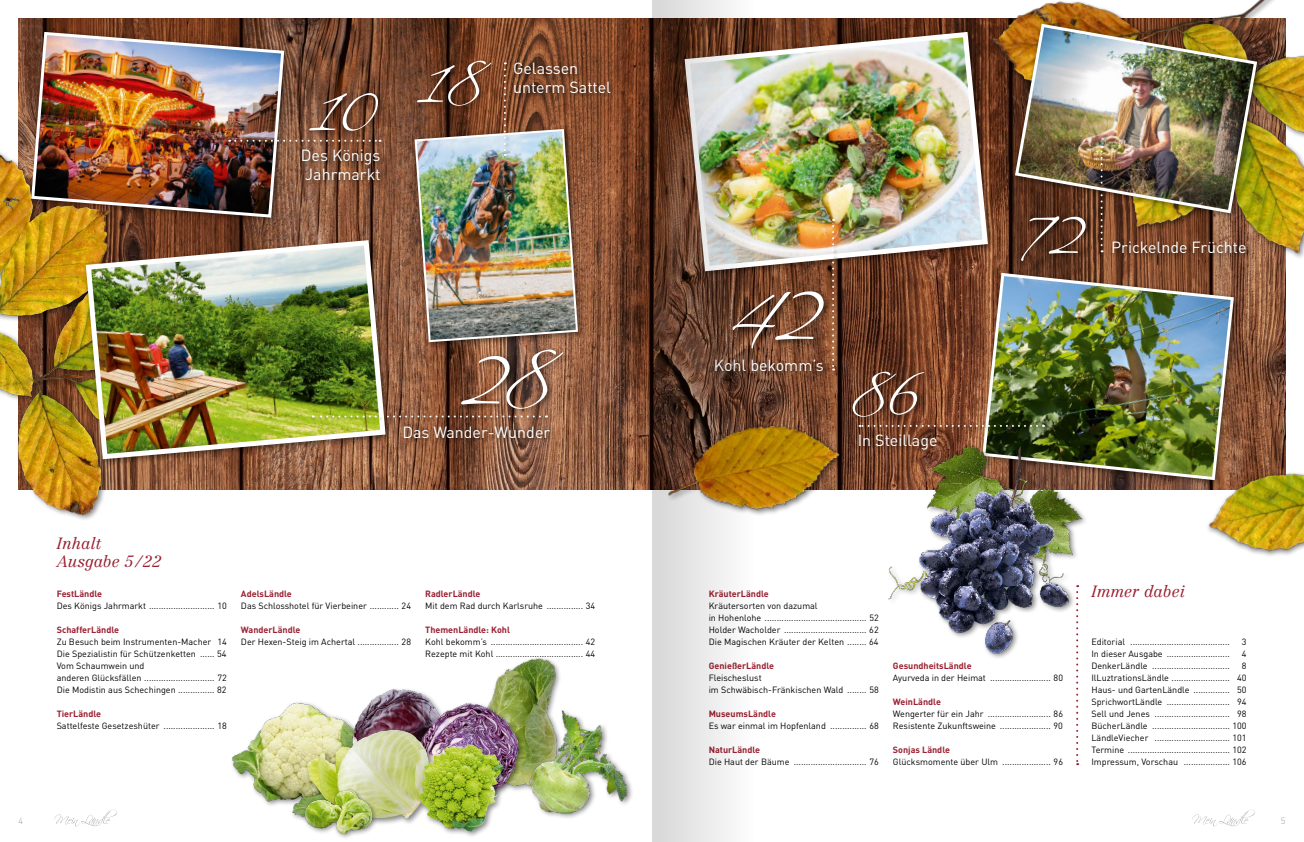
<style>
.page{position:relative;width:1304px;height:842px;background:#fff}
.page>*{position:absolute;margin:0;border:0;box-sizing:border-box;transform-origin:0 0}
.t1{font:92px "Scriptina Pro";color:#fff}
.t2{font:70px "Scriptina Pro";color:#fff}
.t3{font:16px/19.2px "FFDIN";color:#fff}
.t4{font:italic 300 16px/18px "Centennial";color:#9a2031}
.t5{font:9px/12px "FFDIN";color:#000}
.t6{font:700 9px "FFDIN";color:#9a2031}
.t7{font:300 9px "FFDIN";color:#9c9d9d}
</style>
<div class="page">
<img style="left:232px;top:702px;width:107px;height:119px">
<img style="left:18px;top:18px;width:1268px;height:471px">
<img style="left:0;top:125px;width:230px;height:395px">
<img style="left:973px;top:0;width:331px;height:289px">
<img style="left:1190px;top:461px;width:114px;height:95px">
<div style="left:82px;top:237px;width:311px;height:230px;background:#000;opacity:.5"></div>
<img style="left:83px;top:237px;width:305px;height:225px">
<div style="left:28px;top:28px;width:264px;height:197px;background:#000;opacity:.5"></div>
<img style="left:30px;top:30px;width:256px;height:189px">
<div style="left:411px;top:125px;width:175px;height:225px;background:#000;opacity:.5"></div>
<div style="left:1018px;top:213px;width:76px;height:56px;background:#000;opacity:.75"></div>
<svg style="left:1076px;top:681px;width:2px;height:84px"></svg>
<div style="left:1011px;top:20px;width:254px;height:201px;background:#000;opacity:.5"></div>
<img style="left:1013px;top:22px;width:246px;height:193px">
<div style="left:979px;top:269px;width:263px;height:219px;background:#000;opacity:.5"></div>
<img style="left:981px;top:271px;width:255px;height:211px">
<div style="left:681px;top:28px;width:315px;height:251px;background:#000;opacity:.5"></div>
<img style="left:802px;top:29px;width:189px;height:245px">
<div style="left:711px;top:356px;width:119px;height:23px;background:#000;opacity:.75"></div>
<div style="left:729px;top:287px;width:103px;height:69px;background:#000;opacity:.75"></div>
<div style="left:831px;top:218px;width:8px;height:157px;background:#000;opacity:.43"></div>
<svg style="left:832px;top:219px;width:2px;height:152px"></svg>
<div style="left:1100px;top:145px;width:7px;height:112px;background:#000;opacity:.43"></div>
<svg style="left:1101px;top:146px;width:2px;height:106px"></svg>
<div style="left:858px;top:424px;width:191px;height:8px;background:#000;opacity:.43"></div>
<svg style="left:859px;top:425px;width:14px;height:2px"></svg>
<div style="left:855px;top:431px;width:89px;height:26px;background:#000;opacity:.75"></div>
<div style="left:849px;top:368px;width:83px;height:57px;background:#000;opacity:.75"></div>
<div style="left:299px;top:145px;width:88px;height:43px;background:#000;opacity:.75"></div>
<div style="left:457px;top:346px;width:114px;height:71px;background:#000;opacity:.75"></div>
<div style="left:400px;top:422px;width:157px;height:24px;background:#000;opacity:.75"></div>
<div style="left:510px;top:59px;width:108px;height:42px;background:#000;opacity:.75"></div>
<div style="left:306px;top:89px;width:80px;height:50px;background:#000;opacity:.75"></div>
<div style="left:413px;top:57px;width:86px;height:57px;background:#000;opacity:.75"></div>
<div style="left:311px;top:415px;width:241px;height:7px;background:#000;opacity:.43"></div>
<svg style="left:313px;top:415px;width:227px;height:2px"></svg>
<img style="left:413px;top:62px;width:166px;height:281px">
<div style="left:227px;top:139px;width:158px;height:8px;background:#000;opacity:.43"></div>
<svg style="left:229px;top:140px;width:152px;height:2px"></svg>
<img style="left:802px;top:412px;width:49px;height:89px">
<img style="left:873px;top:422px;width:230px;height:256px">
<img style="left:495px;top:658px;width:65px;height:40px">
<img style="left:339px;top:686px;width:191px;height:55px">
<img style="left:502px;top:698px;width:130px;height:120px">
<div style="left:304px;top:726px;width:132px;height:99px;background:#000;opacity:.5"></div>
<img style="left:307px;top:729px;width:122px;height:90px">
<div style="left:415px;top:741px;width:95px;height:98px;background:#000;opacity:.5"></div>
<img style="left:432px;top:744px;width:38px;height:19px">
<div style="left:303px;top:787px;width:76px;height:53px;background:#000;opacity:.5"></div>
<img style="left:305px;top:786px;width:68px;height:53px">
<svg style="left:1192px;top:810px;width:63px;height:17px"></svg>
<svg style="left:54px;top:810px;width:63px;height:17px"></svg>
<img style="left:652px;top:0;width:150px;height:842px">
<h2 class="t2" style="left:313px;top:51px;width:170px">10 18</h2>
<h3 class="t3" style="left:301px;top:145px;width:81px">Des Königs<br>Jahrmarkt</h3>
<h3 class="t3" style="left:513px;top:58px;width:99px">Gelassen unterm Sattel</h3>
<h1 class="t1" style="left:461px;top:318px;width:90px">28</h1>
<h3 class="t3" style="left:402px;top:422px;width:149px">Das Wander-Wunder</h3>
<h3 class="t4" style="left:57px;top:534px;width:107px">Inhalt<br>Ausgabe 5/22</h3>
<p class="t6" style="left:57px;top:588px;width:47px">FestLändle</p>
<p class="t5" style="left:57px;top:600px;width:91px">Des Königs Jahrmarkt</p>
<p class="t5" style="left:217px;top:600px;width:11px">10</p>
<p class="t6" style="left:57px;top:624px;width:64px">SchafferLändle</p>
<p class="t5" style="left:57px;top:636px;width:172px">Zu Besuch beim Instrumenten-Macher 14<br>Die Spezialistin für Schützenketten ...... 54<br>Vom Schaumwein und<br>anderen Glücksfällen</p>
<p class="t5" style="left:57px;top:672px;width:172px;text-align:right">72<br>Die Modistin aus Schechingen ............... 82</p>
<p class="t6" style="left:57px;top:708px;width:46px">TierLändle</p>
<p class="t5" style="left:57px;top:720px;width:104px">Sattelfeste Gesetzeshüter</p>
<p class="t5" style="left:217px;top:720px;width:11px">18</p>
<p class="t6" style="left:241px;top:588px;width:52px">AdelsLändle</p>
<p class="t5" style="left:241px;top:600px;width:127px">Das Schlosshotel für Vierbeiner</p>
<p class="t5" style="left:402px;top:600px;width:11px">24</p>
<p class="t6" style="left:241px;top:624px;width:61px">WanderLändle</p>
<p class="t5" style="left:241px;top:636px;width:116px">Der Hexen-Steig im Achertal</p>
<p class="t5" style="left:402px;top:636px;width:11px">28</p>
<p class="t6" style="left:425px;top:588px;width:57px">RadlerLändle</p>
<p class="t5" style="left:425px;top:600px;width:119px">Mit dem Rad durch Karlsruhe</p>
<p class="t5" style="left:586px;top:600px;width:11px">34</p>
<p class="t6" style="left:425px;top:624px;width:86px">ThemenLändle: Kohl</p>
<p class="t5" style="left:425px;top:636px;width:63px">Kohl bekomm’s</p>
<p class="t5" style="left:425px;top:636px;width:172px;text-align:right">42<br>Rezepte mit Kohl .................................... 44</p>
<h1 class="t1" style="left:733px;top:253px;width:88px">42</h1>
<h3 class="t3" style="left:714px;top:355px;width:111px">Kohl bekomm’s</h3>
<h2 class="t2" style="left:851px;top:348px;width:68px">86</h2>
<h3 class="t3" style="left:858px;top:431px;width:81px">In Steillage</h3>
<h2 class="t2" style="left:1020px;top:188px;width:64px">72</h2>
<h3 class="t3" style="left:1111px;top:238px;width:137px">Prickelnde Früchte</h3>
<p class="t6" style="left:709px;top:588px;width:62px">KräuterLändle</p>
<p class="t5" style="left:709px;top:600px;width:110px">Kräutersorten von dazumal in Hohenlohe</p>
<p class="t5" style="left:709px;top:612px;width:172px;text-align:justify;text-indent:161px">52<br>Holder Wacholder .................................. 62<br>Die Magischen Kräuter der Kelten ........ 64</p>
<p class="t6" style="left:709px;top:660px;width:67px">GenießerLändle</p>
<p class="t5" style="left:709px;top:672px;width:136px">Fleischeslust<br>im Schwäbisch-Fränkischen Wald</p>
<p class="t5" style="left:869px;top:684px;width:11px">58</p>
<p class="t6" style="left:709px;top:708px;width:69px">MuseumsLändle</p>
<p class="t5" style="left:709px;top:720px;width:119px">Es war einmal im Hopfenland</p>
<p class="t5" style="left:869px;top:720px;width:11px">68</p>
<p class="t6" style="left:709px;top:744px;width:53px">NaturLändle</p>
<p class="t5" style="left:709px;top:756px;width:82px">Die Haut der Bäume</p>
<p class="t5" style="left:869px;top:756px;width:11px">76</p>
<p class="t6" style="left:893px;top:660px;width:80px">GesundheitsLändle</p>
<p class="t5" style="left:893px;top:672px;width:95px">Ayurveda in der Heimat</p>
<p class="t5" style="left:1054px;top:672px;width:11px">80</p>
<p class="t6" style="left:893px;top:696px;width:50px">WeinLändle</p>
<p class="t5" style="left:893px;top:708px;width:92px">Wengerter für ein Jahr</p>
<p class="t5" style="left:893px;top:708px;width:172px;text-align:right">86<br>Resistente Zukunftsweine ..................... 90</p>
<p class="t6" style="left:893px;top:744px;width:59px">Sonjas Ländle</p>
<p class="t5" style="left:893px;top:756px;width:107px">Glücksmomente über Ulm</p>
<p class="t5" style="left:1054px;top:756px;width:11px">96</p>
<h3 class="t4" style="left:1091px;top:582px;width:95px">Immer dabei</h3>
<p class="t5" style="left:1091px;top:636px;width:140px">Editorial .........................................</p>
<p class="t5" style="left:1242px;top:636px;width:6px">3</p>
<p class="t5" style="left:1091px;top:648px;width:140px">In dieser Ausgabe ..........................</p>
<p class="t5" style="left:1242px;top:648px;width:6px">4</p>
<p class="t5" style="left:1091px;top:660px;width:140px">DenkerLändle ................................</p>
<p class="t5" style="left:1091px;top:660px;width:157px;text-align:justify;text-indent:150px">8<br>IlLuztrationsLändle ........................ 40<br>Haus- und GartenLändle ............... 50<br>SprichwortLändle .......................... 94<br>Sell und Jenes ............................... 98<br>BücherLändle ................................ 100<br>LändleViecher ............................... 101<br>Termine .......................................... 102<br>Impressum, Vorschau ................... 106</p>
<p class="t7" style="left:18px;top:815px;width:6px">4</p>
<p class="t7" style="left:1281px;top:815px;width:6px">5</p>
</div>
